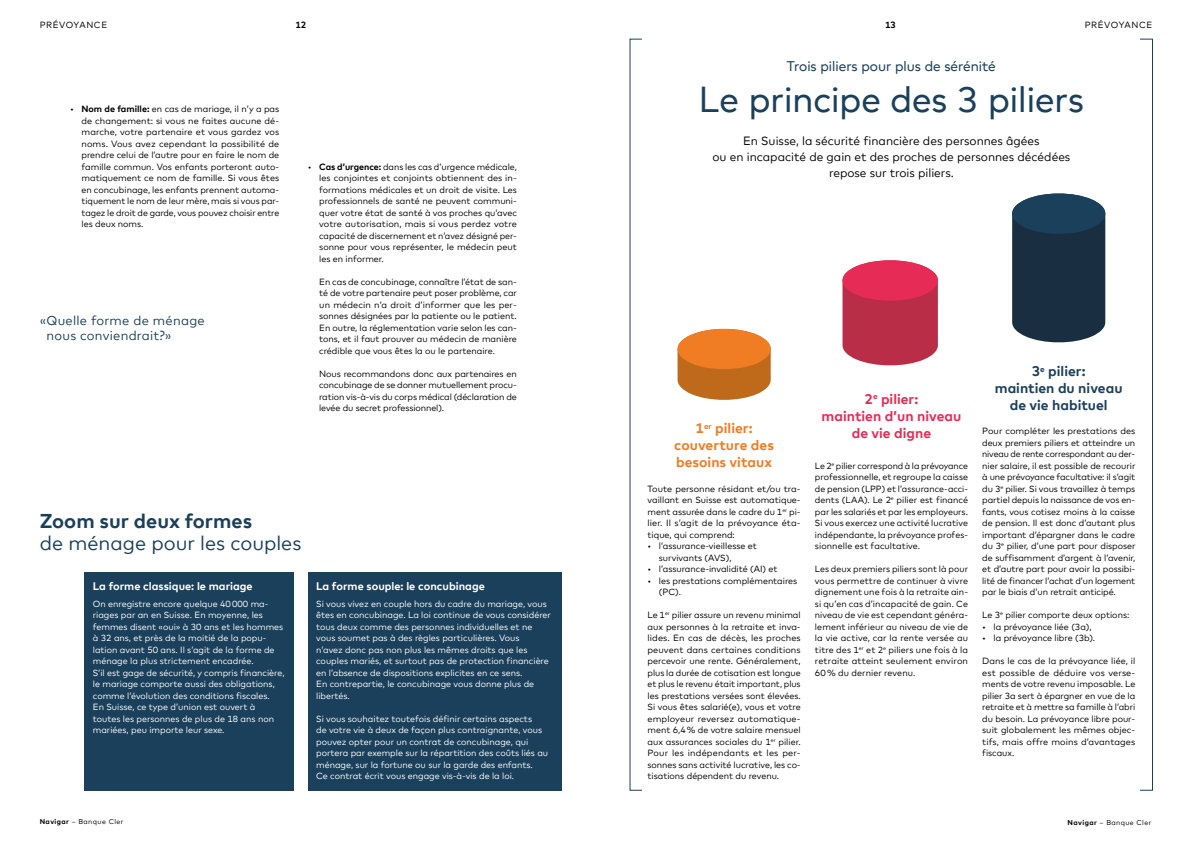
<style>
.page{position:relative;width:1191px;height:842px;background:#fff}
.page>*{position:absolute;margin:0;border:0;box-sizing:border-box;transform-origin:0 0}
.t1{font:36px "Cler Mark Headline";color:#1b405b}
.t2{font:20px "Cler Mark Text";color:#1b405b}
.t3{font:700 20px "Cler Mark Text";color:#1b405b}
.t4{font:700 14px/17px "Cler Mark Text";color:#1b405b;text-align:center}
.t5{font:700 14px/17px "Cler Mark Text";color:#e62c56;text-align:center}
.t6{font:700 14px/17px "Cler Mark Text";color:#f07c24;text-align:center}
.t7{font:14px "Cler Mark Headline";color:#1b405b}
.t8{font:13px/15px "Cler Mark Text";letter-spacing:.02em;color:#1b405b}
.t9{font:12px/16px "Cler Mark Text";color:#000;text-align:center}
.t10{font:700 11px "Cler Mark Text";color:#fff}
.t11{font:9px/11.5px "Cler Mark Text";color:#000;text-align:justify}
.t12{font:9px/11.5px "Cler Mark Text";color:#fff}
.t13{font:9px "Cler Mark Text";letter-spacing:.065em;color:#000}
.t14{font:700 9px "Cler Mark Text";color:#000}
.t15{font:7px "Cler Mark Text";letter-spacing:.06em;color:#000}
.s1{font-weight:700}
</style>
<div class="page">
<div style="left:84px;top:572px;width:209px;height:219px;background:#1b405b"></div>
<div style="left:308px;top:572px;width:253px;height:219px;background:#1b405b"></div>
<svg style="left:677px;top:328px;width:94px;height:72px;background:#dd863e"></svg>
<svg style="left:842px;top:260px;width:96px;height:106px;background:#cd415d"></svg>
<svg style="left:1012px;top:193px;width:94px;height:150px;background:#2a4154"></svg>
<p class="t13" style="left:40px;top:18px;width:69px">PRÉVOYANCE</p>
<p class="t14" style="left:295px;top:18px;width:12px">12</p>
<p class="t14" style="left:885px;top:18px;width:12px">13</p>
<h3 class="t7" style="left:787px;top:55px;width:210px">Trois piliers pour plus de sérénité</h3>
<p class="t13" style="left:1084px;top:18px;width:69px">PRÉVOYANCE</p>
<p class="t11" style="left:81px;top:103px;width:199px;text-indent:-11px">• <span class="s1">Nom de famille:</span> en cas de mariage, il n’y a pas de changement: si vous ne faites aucune dé&shy;marche, votre partenaire et vous gardez vos noms. Vous avez cependant la possibilité de prendre celui de l’autre pour en faire le nom de famille commun. Vos enfants porteront auto&shy;matiquement ce nom de famille. Si vous êtes en concubinage, les enfants prennent automa&shy;tiquement le nom de leur mère, mais si vous par&shy;tagez le droit de garde, vous pouvez choisir entre les deux noms.</p>
<h3 class="t8" style="left:46px;top:312px;width:160px;text-indent:-7px">«Quelle forme de ménage nous conviendrait?»</h3>
<p class="t11" style="left:319px;top:160px;width:199px;text-align:left;text-indent:-11px">• <span class="s1">Cas d’urgence:</span> dans les cas d’urgence médicale, les conjointes et conjoints obtiennent des in&shy;formations médicales et un droit de visite. Les professionnels de santé ne peuvent communi&shy;quer votre état de santé à vos proches qu’avec votre autorisation, mais si vous perdez votre capacité de discernement et n’avez désigné per&shy;sonne pour vous représenter, le médecin peut les en informer.</p>
<p class="t11" style="left:319px;top:275px;width:199px">En cas de concubinage, connaître l’état de san&shy;té de votre partenaire peut poser problème, car un médecin n’a droit d’informer que les per&shy;sonnes désignées par la patiente ou le patient.<br>En outre, la réglementation varie selon les can&shy;tons, et il faut prouver au médecin de manière crédible que vous êtes la ou le partenaire.</p>
<p class="t11" style="left:319px;top:367px;width:199px">Nous recommandons donc aux partenaires en concubinage de se donner mutuellement procu&shy;ration vis-à-vis du corps médical (déclaration de levée du secret professionnel).</p>
<h2 class="t3" style="left:40px;top:506px;width:214px">Zoom sur deux formes</h2>
<h2 class="t2" style="left:40px;top:528px;width:263px">de ménage pour les couples</h2>
<p class="t10" style="left:93px;top:577px;width:161px">La forme classique: le mariage</p>
<p class="t12" style="left:93px;top:597px;width:193px">On enregistre encore quelque 40000 ma&shy;riages par an en Suisse. En moyenne, les femmes disent «oui» à 30 ans et les hommes à 32 ans, et près de la moitié de la popu&shy;lation avant 50 ans. Il s’agit de la forme de ménage la plus strictement encadrée.<br>S’il est gage de sécurité, y compris financière, le mariage comporte aussi des obligations, comme l’évolution des conditions fiscales.<br>En Suisse, ce type d’union est ouvert à toutes les personnes de plus de 18 ans non mariées, peu importe leur sexe.</p>
<p class="t15" style="left:40px;top:817px;width:85px"><span class="s1">Navigar</span> – Banque Cler</p>
<p class="t10" style="left:316px;top:577px;width:170px">La forme souple: le concubinage</p>
<p class="t12" style="left:316px;top:597px;width:236px">Si vous vivez en couple hors du cadre du mariage, vous êtes en concubinage. La loi continue de vous considérer tous deux comme des personnes individuelles et ne vous soumet pas à des règles particulières. Vous<br>n’avez donc pas non plus les mêmes droits que les couples mariés, et surtout pas de protection financière en l’absence de dispositions explicites en ce sens.<br>En contrepartie, le concubinage vous donne plus de libertés.</p>
<p class="t12" style="left:316px;top:712px;width:233px">Si vous souhaitez toutefois définir certains aspects<br>de votre vie à deux de façon plus contraignante, vous pouvez opter pour un contrat de concubinage, qui portera par exemple sur la répartition des coûts liés au ménage, sur la fortune ou sur la garde des enfants.<br>Ce contrat écrit vous engage vis-à-vis de la loi.</p>
<h1 class="t1" style="left:699px;top:72px;width:387px">Le principe des 3 piliers</h1>
<h3 class="t9" style="left:712px;top:132px;width:359px">En Suisse, la sécurité financière des personnes âgées<br>ou en incapacité de gain et des proches de personnes décédées repose sur trois piliers.</h3>
<h3 class="t6" style="left:674px;top:419px;width:101px">1<sup>er</sup> pilier: couverture des besoins vitaux</h3>
<p class="t11" style="left:647px;top:482px;width:155px">Toute personne résidant et/ou tra&shy;vaillant en Suisse est automatique&shy;ment assurée dans le cadre du 1<sup>er</sup> pi&shy;lier. Il s’agit de la prévoyance éta&shy;tique, qui comprend:</p>
<p class="t11" style="left:659px;top:540px;width:99px;text-indent:-11px">• l’assurance-vieillesse et survivants (AVS),</p>
<p class="t11" style="left:647px;top:563px;width:132px">• l’assurance-invalidité (AI) et</p>
<p class="t11" style="left:659px;top:574px;width:140px;text-indent:-11px">• les prestations complémentaires (PC).</p>
<p class="t11" style="left:647px;top:609px;width:155px">Le 1<sup>er</sup> pilier assure un revenu minimal aux personnes à la retraite et inva&shy;lides. En cas de décès, les proches peuvent dans certaines conditions percevoir une rente. Généralement, plus la durée de cotisation est longue et plus le revenu était important, plus les prestations versées sont élevées.<br>Si vous êtes salarié(e), vous et votre employeur reversez automatique&shy;ment 6,4% de votre salaire mensuel aux assurances sociales du 1<sup>er</sup> pilier.<br>Pour les indépendants et les per&shy;sonnes sans activité lucrative, les co&shy;tisations dépendent du revenu.</p>
<h3 class="t5" style="left:821px;top:389px;width:141px">2<sup>e</sup> pilier:<br>maintien d’un niveau de vie digne</h3>
<p class="t11" style="left:815px;top:459px;width:155px;text-align:left">Le 2<sup>e</sup> pilier correspond à la prévoyance professionnelle, et regroupe la caisse de pension (LPP) et l’assurance-acci&shy;dents (LAA). Le 2<sup>e</sup> pilier est financé par les salariés et par les employeurs.<br>Si vous exercez une activité lucrative indépendante, la prévoyance profes&shy;sionnelle est facultative.</p>
<p class="t11" style="left:815px;top:563px;width:155px">Les deux premiers piliers sont là pour vous permettre de continuer à vivre dignement une fois à la retraite ain&shy;si qu’en cas d’incapacité de gain. Ce niveau de vie est cependant généra&shy;lement inférieur au niveau de vie de la vie active, car la rente versée au titre des 1<sup>er</sup> et 2<sup>e</sup> piliers une fois à la retraite atteint seulement environ 60% du dernier revenu.</p>
<h3 class="t4" style="left:994px;top:362px;width:129px">3<sup>e</sup> pilier:<br>maintien du niveau de vie habituel</h3>
<p class="t11" style="left:982px;top:425px;width:155px">Pour compléter les prestations des deux premiers piliers et atteindre un niveau de rente correspondant au der&shy;nier salaire, il est possible de recourir à une prévoyance facultative: il s’agit du 3<sup>e</sup> pilier. Si vous travaillez à temps partiel depuis la naissance de vos en&shy;fants, vous cotisez moins à la caisse de pension. Il est donc d’autant plus important d’épargner dans le cadre du 3<sup>e</sup> pilier, d’une part pour disposer de suffisamment d’argent à l’avenir, et d’autre part pour avoir la possibi&shy;lité de financer l’achat d’un logement par le biais d’un retrait anticipé.</p>
<p class="t11" style="left:982px;top:609px;width:149px">Le 3<sup>e</sup> pilier comporte deux options:</p>
<p class="t11" style="left:982px;top:620px;width:111px">• la prévoyance liée (3a),</p>
<p class="t11" style="left:982px;top:632px;width:115px">• la prévoyance libre (3b).</p>
<p class="t11" style="left:982px;top:655px;width:155px">Dans le cas de la prévoyance liée, il est possible de déduire vos verse&shy;ments de votre revenu imposable. Le pilier 3a sert à épargner en vue de la retraite et à mettre sa famille à l’abri du besoin. La prévoyance libre pour&shy;suit globalement les mêmes objec&shy;tifs, mais offre moins d’avantages fiscaux.</p>
<p class="t15" style="left:1067px;top:817px;width:85px"><span class="s1">Navigar</span> – Banque Cler</p>
</div>
